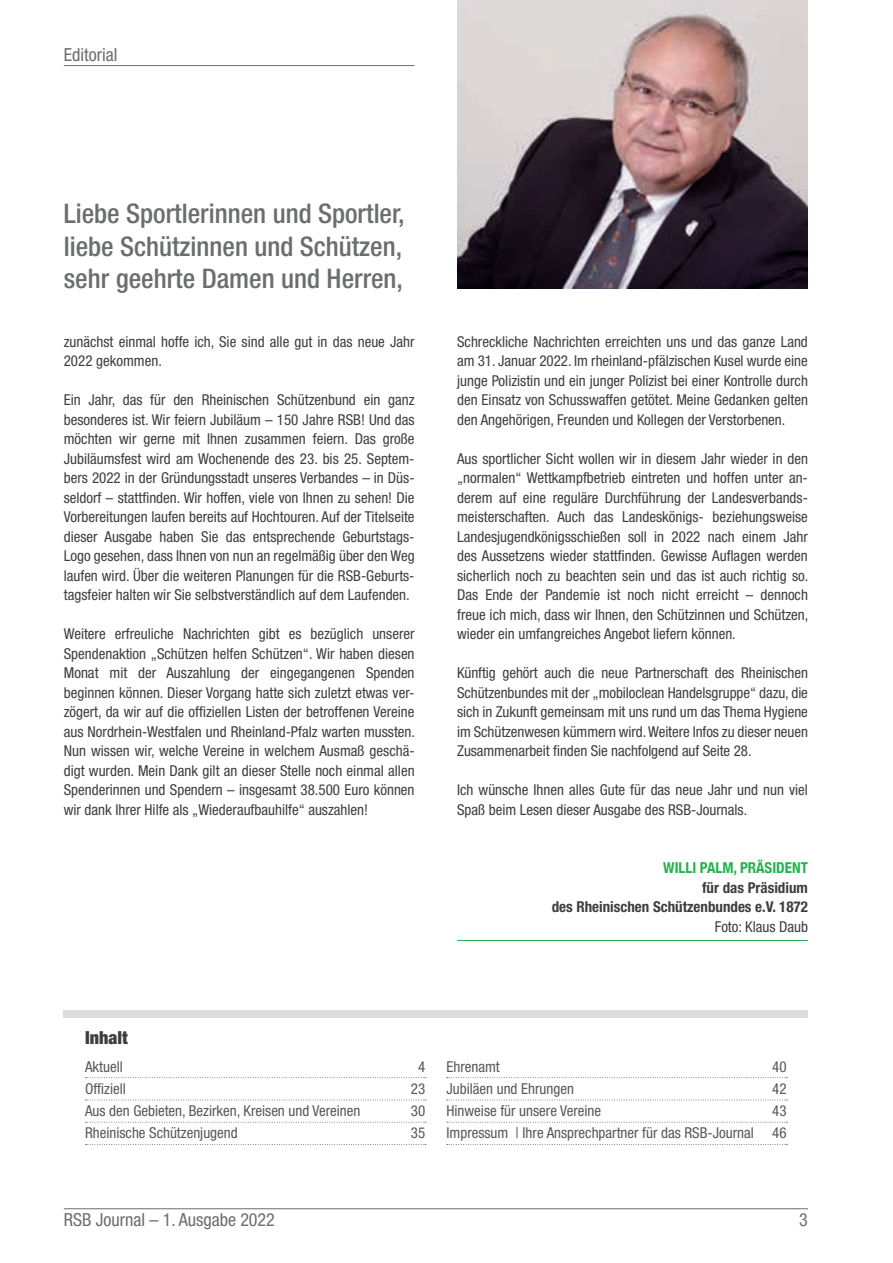
<style>
.page{position:relative;width:893px;height:1263px;background:#fff}
.page>*{position:absolute;margin:0;border:0;box-sizing:border-box;transform-origin:0 0}
.t1{font:500 condensed 27px/32.4px "Helvetica Neue";color:#6c6d70;text-align:justify}
.t2{font:condensed 18px "Helvetica Neue";color:#6c6d70}
.t3{font:900 condensed 18px "Helvetica Neue";color:#3e3e3f}
.t4{font:condensed 15px/19.5px "Helvetica Neue";color:#3e3e3f;text-align:justify}
.t5{font:condensed 15px/22.2px "Helvetica Neue";color:#57585a;text-align:right}
.t6{font:700 condensed 15px/19.5px "Helvetica Neue";color:#3e3e3f;text-align:right}
.t7{font:700 condensed 15px "Helvetica Neue";color:#23b24b}
</style>
<div class="page">
<hr style="left:457px;top:940px;width:351px;height:1px;background:#23b24b">
<svg style="left:85px;top:1077px;width:341px;height:1px"></svg>
<svg style="left:85px;top:1099px;width:341px;height:1px"></svg>
<svg style="left:85px;top:1122px;width:341px;height:1px"></svg>
<svg style="left:85px;top:1144px;width:341px;height:1px"></svg>
<svg style="left:447px;top:1077px;width:340px;height:1px"></svg>
<svg style="left:447px;top:1099px;width:340px;height:1px"></svg>
<svg style="left:447px;top:1122px;width:340px;height:1px"></svg>
<svg style="left:447px;top:1144px;width:340px;height:1px"></svg>
<div style="left:64px;top:1010px;width:744px;height:7px;background:#dcdddf"></div>
<img style="left:457px;top:0;width:351px;height:288px">
<hr style="left:64px;top:1208px;width:744px;height:1px;background:#6c6d70">
<hr style="left:64px;top:65px;width:351px;height:1px;background:#6c6d70">
<p class="t2" style="left:64px;top:44px;width:55px">Editorial</p>
<h1 class="t1" style="left:64px;top:197px;width:342px">Liebe Sportlerinnen und Sportler, liebe Schützinnen und Schützen, sehr geehrte Damen und Herren,</h1>
<p class="t4" style="left:64px;top:331px;width:352px">zunächst einmal hoffe ich, Sie sind alle gut in das neue Jahr<br>2022 gekommen.</p>
<p class="t4" style="left:64px;top:390px;width:352px">Ein Jahr, das für den Rheinischen Schützenbund ein ganz besonderes ist. Wir feiern Jubiläum – 150 Jahre RSB! Und das möchten wir gerne mit Ihnen zusammen feiern. Das große Jubiläumsfest wird am Wochenende des 23. bis 25. Septem&shy;bers 2022 in der Gründungsstadt unseres Verbandes – in Düs&shy;seldorf – stattfinden. Wir hoffen, viele von Ihnen zu sehen! Die Vorbereitungen laufen bereits auf Hochtouren. Auf der Titelseite dieser Ausgabe haben Sie das entsprechende Geburtstags-Logo gesehen, dass Ihnen von nun an regelmäßig über den Weg laufen wird. Über die weiteren Planungen für die RSB-Geburts&shy;tagsfeier halten wir Sie selbstverständlich auf dem Laufenden.</p>
<p class="t4" style="left:64px;top:624px;width:353px">Weitere erfreuliche Nachrichten gibt es bezüglich unserer Spendenaktion „Schützen helfen Schützen“. Wir haben diesen Monat mit der Auszahlung der eingegangenen Spenden beginnen können. Dieser Vorgang hatte sich zuletzt etwas ver&shy;zögert, da wir auf die offiziellen Listen der betroffenen Vereine aus Nordrhein-Westfalen und Rheinland-Pfalz warten mussten.<br>Nun wissen wir, welche Vereine in welchem Ausmaß geschä&shy;digt wurden. Mein Dank gilt an dieser Stelle noch einmal allen Spenderinnen und Spendern – insgesamt 38.500 Euro können wir dank Ihrer Hilfe als „Wiederaufbauhilfe“ auszahlen!</p>
<p class="t4" style="left:457px;top:331px;width:352px">Schreckliche Nachrichten erreichten uns und das ganze Land am 31. Januar 2022. Im rheinland-pfälzischen Kusel wurde eine junge Polizistin und ein junger Polizist bei einer Kontrolle durch den Einsatz von Schusswaffen getötet. Meine Gedanken gelten den Angehörigen, Freunden und Kollegen der Verstorbenen.</p>
<p class="t4" style="left:457px;top:448px;width:353px">Aus sportlicher Sicht wollen wir in diesem Jahr wieder in den „normalen“ Wettkampfbetrieb eintreten und hoffen unter an&shy;derem auf eine reguläre Durchführung der Landesverbands&shy;meisterschaften. Auch das Landeskönigs- beziehungsweise Landesjugendkönigsschießen soll in 2022 nach einem Jahr des Aussetzens wieder stattfinden. Gewisse Auflagen werden sicherlich noch zu beachten sein und das ist auch richtig so.<br>Das Ende der Pandemie ist noch nicht erreicht – dennoch freue ich mich, dass wir Ihnen, den Schützinnen und Schützen, wieder ein umfangreiches Angebot liefern können.</p>
<p class="t4" style="left:457px;top:663px;width:352px">Künftig gehört auch die neue Partnerschaft des Rheinischen Schützenbundes mit der „mobiloclean Handelsgruppe“ dazu, die sich in Zukunft gemeinsam mit uns rund um das Thema Hygiene im Schützenwesen kümmern wird. Weitere Infos zu dieser neuen Zusammenarbeit finden Sie nachfolgend auf Seite 28.</p>
<p class="t4" style="left:457px;top:780px;width:352px">Ich wünsche Ihnen alles Gute für das neue Jahr und nun viel<br>Spaß beim Lesen dieser Ausgabe des RSB-Journals.</p>
<p class="t7" style="left:663px;top:855px;width:146px">WILLI PALM, PRÄSIDENT</p>
<p class="t6" style="left:552px;top:877px;width:258px">für das Präsidium<br>des Rheinischen Schützenbundes e.V. 1872</p>
<p class="t4" style="left:715px;top:916px;width:94px">Foto: Klaus Daub</p>
<p class="t3" style="left:85px;top:1026px;width:44px">Inhalt</p>
<p class="t5" style="left:85px;top:1055px;width:39px">Aktuell</p>
<p class="t5" style="left:418px;top:1055px;width:9px">4</p>
<p class="t5" style="left:85px;top:1077px;width:42px">Offiziell</p>
<p class="t5" style="left:411px;top:1077px;width:16px">23</p>
<p class="t5" style="left:85px;top:1099px;width:277px">Aus den Gebieten, Bezirken, Kreisen und Vereinen</p>
<p class="t5" style="left:411px;top:1099px;width:16px">30</p>
<p class="t5" style="left:85px;top:1122px;width:154px">Rheinische Schützenjugend</p>
<p class="t5" style="left:411px;top:1122px;width:16px">35</p>
<p class="t5" style="left:446px;top:1055px;width:55px">Ehrenamt</p>
<p class="t5" style="left:772px;top:1055px;width:16px">40</p>
<p class="t5" style="left:446px;top:1077px;width:129px">Jubiläen und Ehrungen</p>
<p class="t5" style="left:772px;top:1077px;width:16px">42</p>
<p class="t5" style="left:446px;top:1099px;width:156px">Hinweise für unsere Vereine</p>
<p class="t5" style="left:446px;top:1099px;width:342px">43<br>Impressum | Ihre Ansprechpartner für das RSB-Journal 46</p>
<p class="t2" style="left:64px;top:1209px;width:213px">RSB Journal – 1. Ausgabe 2022</p>
<p class="t2" style="left:799px;top:1209px;width:10px">3</p>
</div>
